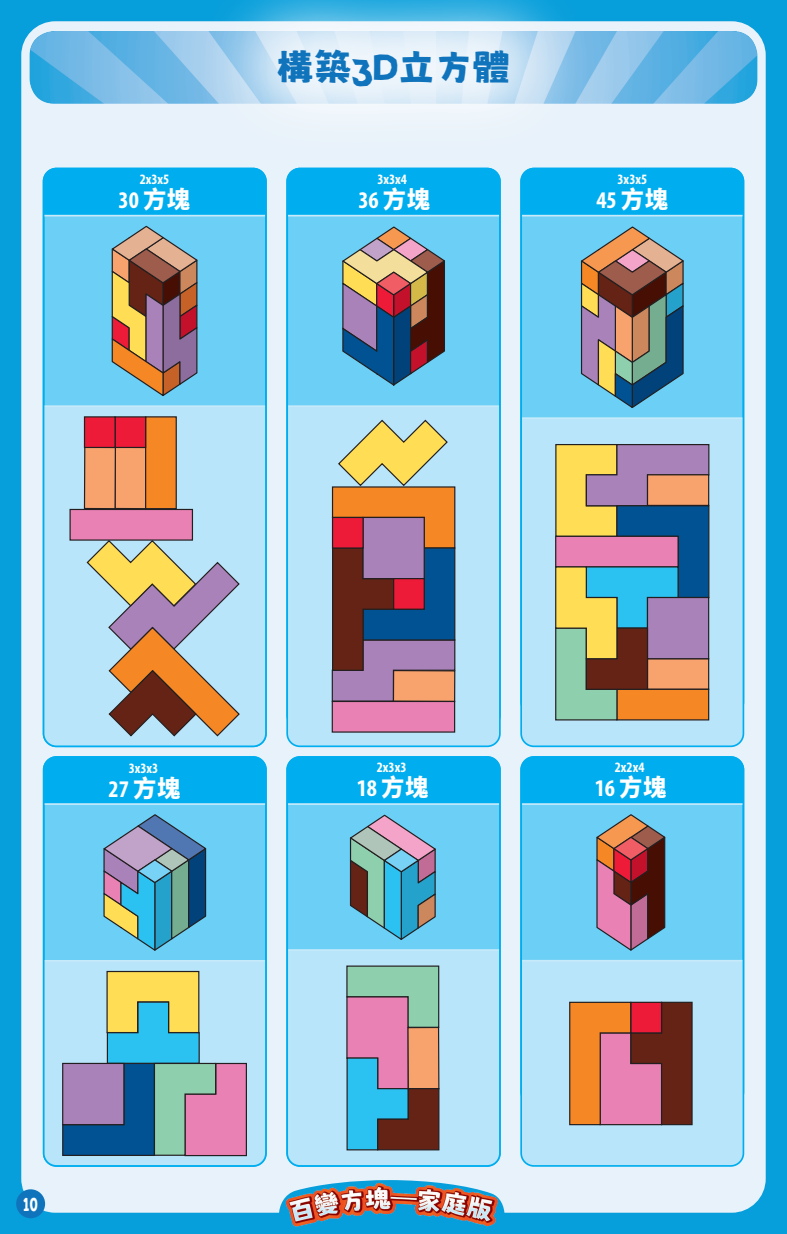
<style>
.page{position:relative;width:787px;height:1234px;background:#fff}
.page>*{position:absolute;margin:0;border:0;box-sizing:border-box;transform-origin:0 0}
.t1{font:37.5px "Nishiki teki";color:#1074bc}
.t2{font:700 condensed 24px "Myriad Pro";color:#fff}
.t3{font:16.5px "Granstander Clean";color:#fff;scale:.91 1}
.t4{font:700 condensed 14.4px "Myriad Pro";color:#fff}
.s1{font-family:"Glow Sans SC";font-weight:800;font-stretch:normal}
</style>
<div class="page">
<div style="left:0;top:0;width:787px;height:1233px;background:#069edb"></div>
<div style="left:21px;top:21px;width:744px;height:1191px;background:#e8f2fa;border-radius:34px"></div>
<img style="left:21px;top:21px;width:745px;height:102px">
<img style="left:279px;top:1180px;width:226px;height:47px">
<svg style="left:200px;top:0;width:387px;height:123px"></svg>
<div style="left:44px;top:168px;width:222px;height:578px;background:#6bcff6;border-radius:13px"></div>
<div style="left:44px;top:407px;width:222px;height:339px;background:#b9e5fa"></div>
<div style="left:44px;top:168px;width:222px;height:47px;background:#00aeef"></div>
<hr style="left:44px;top:215px;width:222px;height:1px;background:#c6eafa">
<hr style="left:44px;top:405px;width:222px;height:2px;background:#c6eafa">
<div style="left:43px;top:168px;width:224px;height:579px;border:2px solid #00aeef;border-radius:13px"></div>
<div style="left:287px;top:168px;width:213px;height:560px;background:#6bcff6;border-radius:13px"></div>
<div style="left:289px;top:407px;width:211px;height:339px;background:#b9e5fa"></div>
<div style="left:289px;top:168px;width:211px;height:47px;background:#00aeef"></div>
<hr style="left:287px;top:215px;width:213px;height:1px;background:#c6eafa">
<hr style="left:287px;top:405px;width:213px;height:2px;background:#c6eafa">
<div style="left:286px;top:168px;width:214px;height:579px;border:2px solid #00aeef;border-radius:13px"></div>
<div style="left:521px;top:168px;width:222px;height:546px;background:#6bcff6;border-radius:13px"></div>
<div style="left:523px;top:419px;width:220px;height:327px;background:#b9e5fa"></div>
<div style="left:523px;top:168px;width:220px;height:47px;background:#00aeef"></div>
<hr style="left:521px;top:215px;width:222px;height:1px;background:#c6eafa">
<hr style="left:521px;top:417px;width:222px;height:2px;background:#c6eafa">
<div style="left:520px;top:168px;width:224px;height:579px;border:2px solid #00aeef;border-radius:13px"></div>
<div style="left:521px;top:756px;width:222px;height:348px;background:#6bcff6;border-radius:13px"></div>
<div style="left:521px;top:961px;width:222px;height:204px;background:#b9e5fa"></div>
<div style="left:523px;top:757px;width:220px;height:46px;background:#00aeef"></div>
<hr style="left:521px;top:803px;width:222px;height:1px;background:#c6eafa">
<hr style="left:521px;top:959px;width:222px;height:2px;background:#c6eafa">
<div style="left:520px;top:756px;width:224px;height:410px;border:2px solid #00aeef;border-radius:13px"></div>
<div style="left:44px;top:756px;width:222px;height:409px;background:#6bcff6;border-radius:13px"></div>
<div style="left:44px;top:961px;width:222px;height:204px;background:#b9e5fa"></div>
<div style="left:44px;top:757px;width:220px;height:46px;background:#00aeef"></div>
<hr style="left:44px;top:803px;width:222px;height:1px;background:#c6eafa">
<hr style="left:44px;top:959px;width:222px;height:2px;background:#c6eafa">
<div style="left:43px;top:756px;width:224px;height:410px;border:2px solid #00aeef;border-radius:13px"></div>
<div style="left:287px;top:756px;width:213px;height:409px;background:#6bcff6;border-radius:13px"></div>
<div style="left:287px;top:950px;width:213px;height:215px;background:#b9e5fa"></div>
<div style="left:289px;top:756px;width:211px;height:47px;background:#00aeef"></div>
<hr style="left:287px;top:803px;width:213px;height:1px;background:#c6eafa">
<hr style="left:287px;top:948px;width:213px;height:2px;background:#c6eafa">
<div style="left:286px;top:756px;width:214px;height:410px;border:2px solid #00aeef;border-radius:13px"></div>
<svg style="left:111px;top:225px;width:87px;height:171px"></svg>
<div style="left:115px;top:447px;width:31px;height:61px;background:#f8a26e"></div>
<div style="left:146px;top:417px;width:30px;height:91px;background:#f58725"></div>
<div style="left:145px;top:416px;width:32px;height:93px;border:1px solid #231f20"></div>
<div style="left:70px;top:509px;width:122px;height:31px;background:#e981b4"></div>
<div style="left:69px;top:508px;width:124px;height:32px;border:1px solid #231f20"></div>
<svg style="left:86px;top:539px;width:155px;height:198px;background:#b8ac9f"></svg>
<div style="left:115px;top:417px;width:31px;height:30px;background:#ed1a38"></div>
<div style="left:114px;top:416px;width:32px;height:32px;border:1px solid #231f20"></div>
<div style="left:84px;top:447px;width:31px;height:61px;background:#f8a26e"></div>
<div style="left:84px;top:446px;width:32px;height:63px;border:1px solid #231f20"></div>
<div style="left:84px;top:417px;width:31px;height:30px;background:#ed1a38"></div>
<div style="left:84px;top:416px;width:32px;height:32px;border:1px solid #231f20"></div>
<div style="left:332px;top:701px;width:122px;height:31px;background:#e981b4"></div>
<div style="left:332px;top:700px;width:123px;height:32px;border:1px solid #231f20"></div>
<svg style="left:331px;top:418px;width:125px;height:284px;background:#9a837c"></svg>
<div style="left:332px;top:517px;width:31px;height:31px;background:#ed1a38"></div>
<div style="left:332px;top:516px;width:32px;height:32px;border:1px solid #231f20"></div>
<div style="left:393px;top:578px;width:31px;height:31px;background:#ed1a38"></div>
<div style="left:393px;top:578px;width:32px;height:31px;border:1px solid #231f20"></div>
<svg style="left:342px;top:226px;width:103px;height:160px"></svg>
<svg style="left:554px;top:443px;width:156px;height:278px;background:#9e9184"></svg>
<svg style="left:580px;top:226px;width:104px;height:182px"></svg>
<svg style="left:62px;top:970px;width:185px;height:186px;background:#92afb4"></svg>
<div style="left:63px;top:1063px;width:61px;height:61px;background:#aa82ba"></div>
<div style="left:62px;top:1062px;width:62px;height:62px;border:1px solid #231f20"></div>
<svg style="left:103px;top:814px;width:104px;height:137px"></svg>
<svg style="left:346px;top:964px;width:94px;height:186px;background:#8e8d97"></svg>
<svg style="left:349px;top:814px;width:87px;height:126px"></svg>
<svg style="left:596px;top:814px;width:70px;height:137px"></svg>
<svg style="left:568px;top:1000px;width:125px;height:125px;background:#b66250"></svg>
<div style="left:631px;top:1002px;width:30px;height:30px;background:#ed1a38"></div>
<div style="left:630px;top:1001px;width:32px;height:32px;border:1px solid #231f20"></div>
<div style="left:16px;top:1188px;width:29px;height:29px;background:#1074bc;border-radius:50%"></div>
<p class="t4" style="left:140px;top:170px;width:31px">2x3x5</p>
<p class="t2" style="left:118px;top:185px;width:74px">30 <span class="s1">方塊</span></p>
<p class="t1" style="left:276px;top:46px;width:235px">構築3D立方體</p>
<p class="t4" style="left:377px;top:170px;width:31px">3x3x4</p>
<p class="t2" style="left:358px;top:185px;width:74px">36 <span class="s1">方塊</span></p>
<p class="t4" style="left:617px;top:170px;width:31px">3x3x5</p>
<p class="t2" style="left:596px;top:185px;width:74px">45 <span class="s1">方塊</span></p>
<p class="t4" style="left:129px;top:759px;width:31px">3x3x3</p>
<p class="t2" style="left:109px;top:773px;width:74px">27 <span class="s1">方塊</span></p>
<p class="t3" style="left:23px;top:1194px;width:18px">10</p>
<p class="t4" style="left:377px;top:758px;width:31px">2x3x3</p>
<p class="t2" style="left:357px;top:772px;width:74px">18 <span class="s1">方塊</span></p>
<p class="t4" style="left:614px;top:758px;width:31px">2x2x4</p>
<p class="t2" style="left:594px;top:772px;width:74px">16 <span class="s1">方塊</span></p>
</div>
